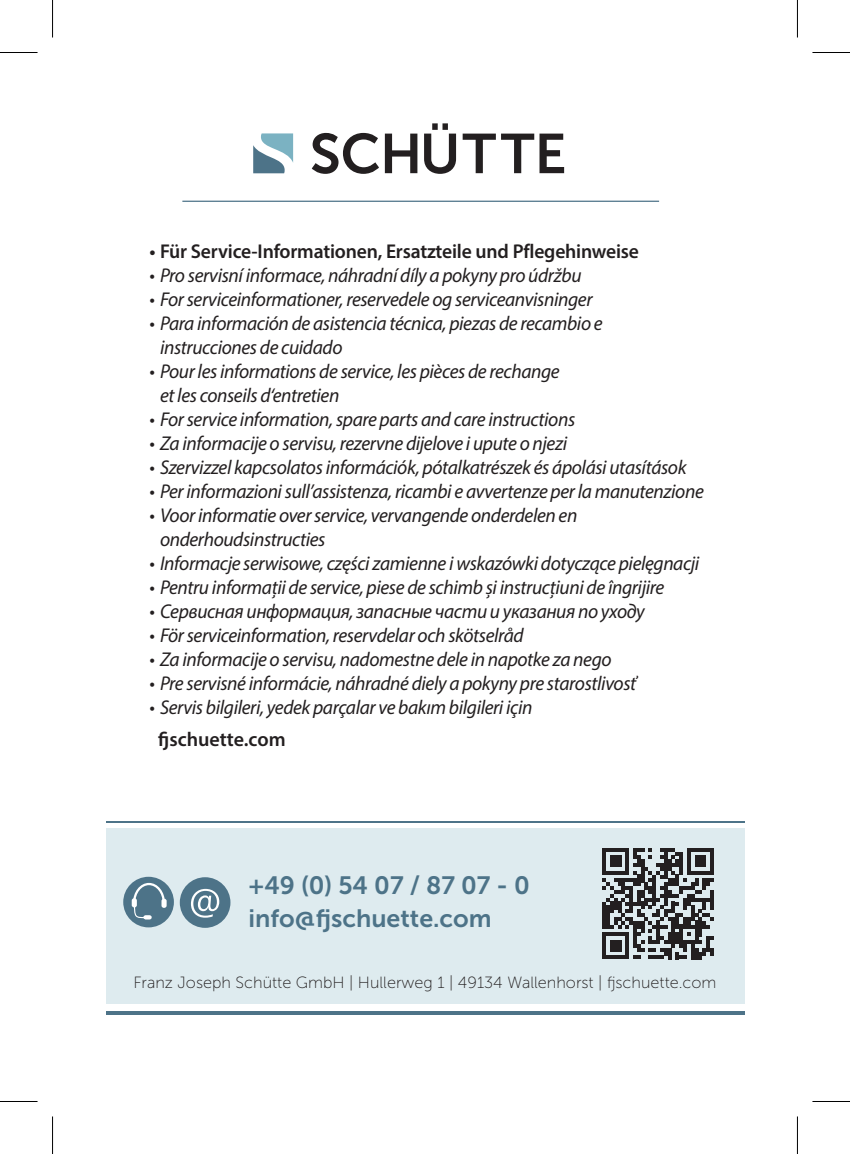
<style>
.page{position:relative;width:850px;height:1154px;background:#fff}
.page>*{position:absolute;margin:0;border:0;box-sizing:border-box;transform-origin:0 0}
.t1{font:25px/32.5px "Museo Sans 700";color:#4d7388}
.t2{font:italic 20px/24px "Myriad Pro";letter-spacing:-.02em;color:#231f20}
.Fließtext{font:600 20px "Myriad Pro";letter-spacing:-.01em;color:#231f20}
.t3{font:16.25px "Museo Sans 100";color:#231f20}
</style>
<div class="page">
<svg style="left:311px;top:133px;width:106px;height:41px"></svg>
<svg style="left:424px;top:123px;width:32px;height:51px"></svg>
<svg style="left:462px;top:134px;width:33px;height:39px"></svg>
<svg style="left:501px;top:134px;width:63px;height:39px"></svg>
<svg style="left:253px;top:133px;width:40px;height:40px"></svg>
<hr style="left:182px;top:201px;width:476px;height:1px;background:#4d7388">
<hr style="left:106px;top:821px;width:638px;height:2px;background:#4d7388">
<div style="left:106px;top:828px;width:638px;height:176px;background:#deebef"></div>
<div style="left:123px;top:877px;width:51px;height:50px;background:#4d7388;border-radius:50%"></div>
<svg style="left:132px;top:882px;width:34px;height:37px"></svg>
<div style="left:180px;top:877px;width:50px;height:51px;background:#4d7388;border-radius:50%"></div>
<svg style="left:191px;top:889px;width:28px;height:29px"></svg>
<hr style="left:106px;top:1011px;width:638px;height:3px;background:#4d7388">
<svg style="left:602px;top:848px;width:111px;height:111px"></svg>
<hr style="left:0;top:52px;width:38px;height:1px;background:#000">
<hr style="left:812px;top:52px;width:37px;height:1px;background:#000">
<hr style="left:0;top:1101px;width:38px;height:1px;background:#000">
<hr style="left:812px;top:1101px;width:37px;height:1px;background:#000">
<hr style="left:52px;top:0;width:1px;height:38px;background:#000">
<hr style="left:52px;top:1116px;width:1px;height:38px;background:#000">
<hr style="left:796px;top:0;width:1px;height:38px;background:#000">
<hr style="left:796px;top:1116px;width:1px;height:38px;background:#000">
<p class="Fließtext" style="left:149px;top:239px;width:491px">• Für Service-Informationen, Ersatzteile und Pflegehinweise</p>
<p class="t2" style="left:149px;top:263px;width:433px">• Pro servisní informace, náhradní díly a pokyny pro údržbu</p>
<p class="t2" style="left:149px;top:287px;width:444px">• For serviceinformationer, reservedele og serviceanvisninger</p>
<p class="t2" style="left:160px;top:311px;width:444px;text-indent:-11px">• Para información de asistencia técnica, piezas de recambio e instrucciones de cuidado</p>
<p class="t2" style="left:160px;top:359px;width:401px;text-indent:-11px">• Pour les informations de service, les pièces de rechange et les conseils d‘entretien</p>
<p class="t2" style="left:149px;top:407px;width:427px">• For service information, spare parts and care instructions</p>
<p class="t2" style="left:149px;top:431px;width:419px">• Za informacije o servisu, rezervne dijelove i upute o njezi</p>
<p class="t2" style="left:149px;top:455px;width:538px">• Szervizzel kapcsolatos információk, pótalkatrészek és ápolási utasítások</p>
<p class="t2" style="left:149px;top:479px;width:555px">• Per informazioni sull’assistenza, ricambi e avvertenze per la manutenzione</p>
<p class="t2" style="left:160px;top:503px;width:418px;text-indent:-11px">• Voor informatie over service, vervangende onderdelen en onderhoudsinstructies</p>
<p class="t2" style="left:149px;top:551px;width:551px">• Informacje serwisowe, części zamienne i wskazówki dotyczące pielęgnacji</p>
<p class="t2" style="left:149px;top:575px;width:516px">• Pentru informații de service, piese de schimb și instrucțiuni de îngrijire</p>
<p class="t2" style="left:149px;top:599px;width:496px">• Сервисная информация, запасные части и указания по уходу</p>
<p class="t2" style="left:149px;top:623px;width:375px">• För serviceinformation, reservdelar och skötselråd</p>
<p class="t2" style="left:149px;top:647px;width:463px">• Za informacije o servisu, nadomestne dele in napotke za nego</p>
<p class="t2" style="left:149px;top:671px;width:488px">• Pre servisné informácie, náhradné diely a pokyny pre starostlivosť</p>
<p class="t2" style="left:149px;top:695px;width:384px">• Servis bilgileri, yedek parçalar ve bakım bilgileri için</p>
<p class="Fließtext" style="left:158px;top:727px;width:129px">fjschuette.com</p>
<p class="t1" style="left:248px;top:869px;width:282px">+49 (0) 54 07 / 87 07 - 0 info@fjschuette.com</p>
<p class="t3" style="left:133px;top:973px;width:584px">Franz Joseph Schütte GmbH | Hullerweg 1 | 49134 Wallenhorst | fjschuette.com</p>
</div>
